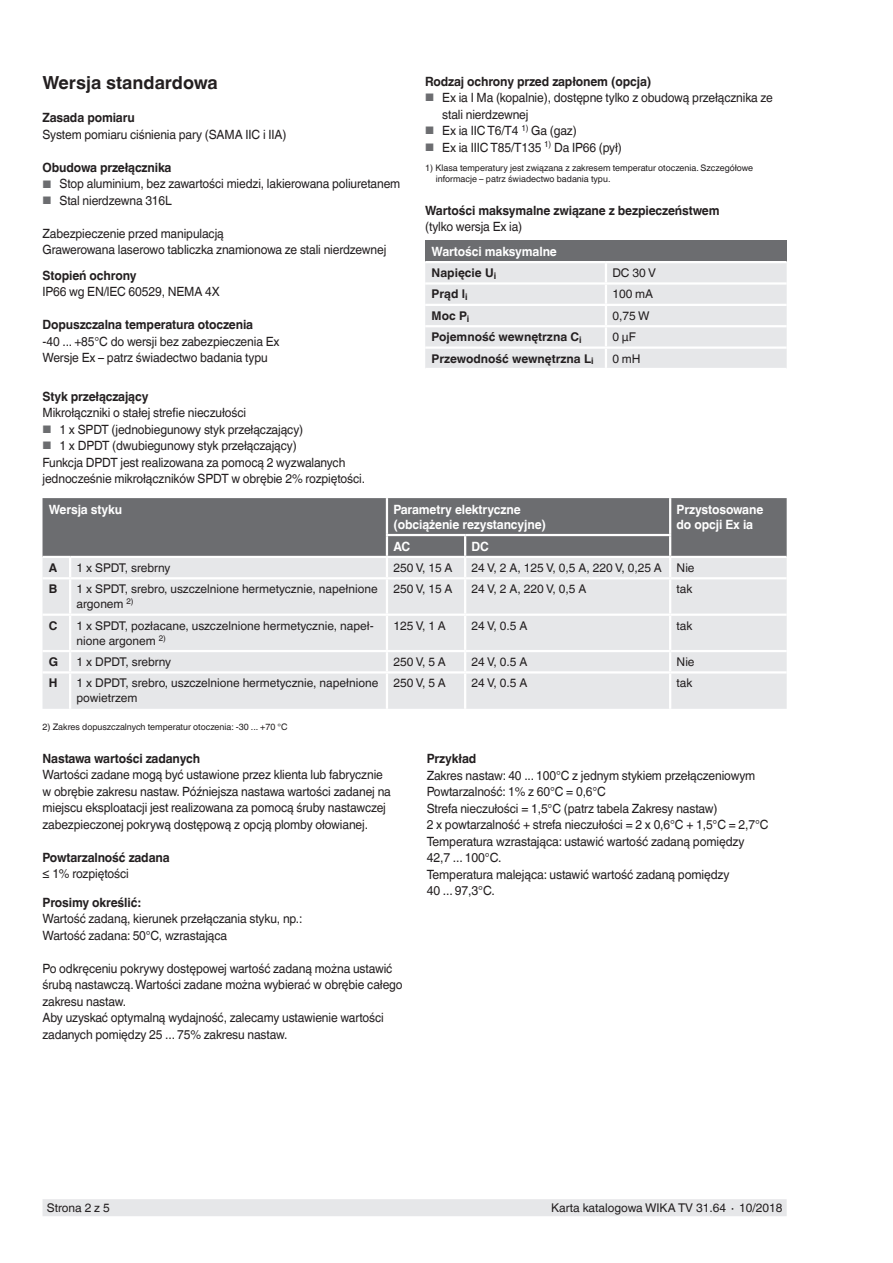
<style>
.page{position:relative;width:893px;height:1263px;background:#fff}
.page>*{position:absolute;margin:0;border:0;box-sizing:border-box;transform-origin:0 0}
.t1{font:700 18px "Helvetica World";color:#231f20}
.t2{font:12.75px/16.5px "Helvetica World";letter-spacing:-.01em;color:#231f20;scale:.95 1}
.t3{font:700 12.75px "Helvetica World";letter-spacing:-.01em;color:#231f20;scale:.95 1}
.t4{font:700 12.75px/15px "Helvetica World";letter-spacing:-.01em;color:#fff;scale:.95 1}
.t5{font:12px/15px "Helvetica World";color:#231f20}
.t6{font:700 12px "Helvetica World";color:#231f20}
.t7{font:9px/10.5px "Helvetica World";color:#231f20}
.s1{font-size:10.8px;color:#6c6d70}
</style>
<div class="page">
<div style="left:43px;top:1199px;width:744px;height:17px;background:#e6e7e9"></div>
<div style="left:43px;top:579px;width:744px;height:130px;background:#e6e7e9"></div>
<svg style="left:43px;top:498px;width:744px;height:79px;background:#8f9092"></svg>
<hr style="left:69px;top:579px;width:2px;height:34px;background:#fff">
<hr style="left:386px;top:579px;width:2px;height:34px;background:#fff">
<hr style="left:464px;top:579px;width:2px;height:34px;background:#fff">
<hr style="left:669px;top:579px;width:2px;height:34px;background:#fff">
<hr style="left:43px;top:613px;width:27px;height:3px;background:#fff">
<hr style="left:70px;top:613px;width:317px;height:3px;background:#fff">
<hr style="left:69px;top:616px;width:2px;height:34px;background:#fff">
<hr style="left:387px;top:613px;width:78px;height:3px;background:#fff">
<hr style="left:386px;top:616px;width:2px;height:34px;background:#fff">
<hr style="left:465px;top:613px;width:205px;height:3px;background:#fff">
<hr style="left:464px;top:616px;width:2px;height:34px;background:#fff">
<hr style="left:670px;top:613px;width:117px;height:3px;background:#fff">
<hr style="left:669px;top:616px;width:2px;height:34px;background:#fff">
<hr style="left:43px;top:650px;width:27px;height:2px;background:#fff">
<hr style="left:70px;top:650px;width:317px;height:2px;background:#fff">
<svg style="left:69px;top:652px;width:2px;height:19px"></svg>
<hr style="left:387px;top:650px;width:78px;height:2px;background:#fff">
<svg style="left:386px;top:652px;width:2px;height:19px"></svg>
<hr style="left:465px;top:650px;width:205px;height:2px;background:#fff">
<svg style="left:464px;top:652px;width:2px;height:19px"></svg>
<hr style="left:670px;top:650px;width:117px;height:2px;background:#fff">
<svg style="left:669px;top:652px;width:2px;height:19px"></svg>
<hr style="left:43px;top:671px;width:27px;height:2px;background:#fff">
<hr style="left:70px;top:671px;width:317px;height:2px;background:#fff">
<hr style="left:69px;top:673px;width:2px;height:36px;background:#fff">
<hr style="left:387px;top:671px;width:78px;height:2px;background:#fff">
<hr style="left:386px;top:673px;width:2px;height:36px;background:#fff">
<hr style="left:465px;top:671px;width:205px;height:2px;background:#fff">
<hr style="left:464px;top:673px;width:2px;height:36px;background:#fff">
<hr style="left:670px;top:671px;width:117px;height:2px;background:#fff">
<hr style="left:669px;top:673px;width:2px;height:36px;background:#fff">
<hr style="left:669px;top:498px;width:2px;height:36px;background:#fff">
<hr style="left:669px;top:536px;width:2px;height:20px;background:#fff">
<hr style="left:670px;top:556px;width:117px;height:2px;background:#fff">
<div style="left:425px;top:240px;width:362px;height:22px;background:#6c6d70"></div>
<hr style="left:425px;top:261px;width:181px;height:2px;background:#fff">
<hr style="left:606px;top:261px;width:181px;height:2px;background:#fff">
<svg style="left:425px;top:263px;width:362px;height:105px;background:#e8e9eb"></svg>
<p class="t3" style="left:425px;top:74px;width:240px">Rodzaj ochrony przed zapłonem (opcja)</p>
<p class="t2" style="left:442px;top:90px;width:350px;text-indent:-17px"><span class="s1">■</span> Ex ia I Ma (kopalnie), dostępne tylko z obudową przełącznika ze stali nierdzewnej</p>
<p class="t2" style="left:425px;top:123px;width:161px"><span class="s1">■</span> Ex ia IIC T6/T4 <sup>1)</sup> Ga (gaz)</p>
<p class="t2" style="left:425px;top:139px;width:209px"><span class="s1">■</span> Ex ia IIIC T85/T135 <sup>1)</sup> Da IP66 (pył)</p>
<p class="t7" style="left:436px;top:163px;width:319px;text-indent:-11px">1) Klasa temperatury jest związana z zakresem temperatur otoczenia. Szczegółowe informacje – patrz świadectwo badania typu.</p>
<p class="t3" style="left:425px;top:203px;width:311px">Wartości maksymalne związane z bezpieczeństwem</p>
<p class="t2" style="left:425px;top:219px;width:104px">(tylko wersja Ex ia)</p>
<p class="t4" style="left:432px;top:244px;width:133px">Wartości maksymalne</p>
<p class="t6" style="left:432px;top:266px;width:66px">Napięcie U<sub>i</sub></p>
<p class="t5" style="left:612px;top:265px;width:45px">DC 30 V</p>
<p class="t6" style="left:432px;top:287px;width:38px">Prąd l<sub>i</sub></p>
<p class="t5" style="left:612px;top:287px;width:42px">100 mA</p>
<p class="t6" style="left:432px;top:309px;width:39px">Moc P<sub>i</sub></p>
<p class="t5" style="left:612px;top:308px;width:39px">0,75 W</p>
<p class="t6" style="left:432px;top:330px;width:152px">Pojemność wewnętrzna C<sub>i</sub></p>
<p class="t5" style="left:612px;top:330px;width:25px">0 μF</p>
<p class="t6" style="left:432px;top:351px;width:164px">Przewodność wewnętrzna L<sub>i</sub></p>
<p class="t5" style="left:612px;top:351px;width:30px">0 mH</p>
<h1 class="t1" style="left:43px;top:73px;width:177px">Wersja standardowa</h1>
<p class="t3" style="left:43px;top:111px;width:99px">Zasada pomiaru</p>
<p class="t2" style="left:43px;top:126px;width:258px">System pomiaru ciśnienia pary (SAMA IIC i IIA)</p>
<p class="t3" style="left:43px;top:160px;width:137px">Obudowa przełącznika</p>
<p class="t2" style="left:43px;top:176px;width:378px"><span class="s1">■</span> Stop aluminium, bez zawartości miedzi, lakierowana poliuretanem</p>
<p class="t2" style="left:43px;top:192px;width:138px"><span class="s1">■</span> Stal nierdzewna 316L</p>
<p class="t2" style="left:43px;top:225px;width:363px">Zabezpieczenie przed manipulacją<br>Grawerowana laserowo tabliczka znamionowa ze stali nierdzewnej</p>
<p class="t3" style="left:43px;top:268px;width:100px">Stopień ochrony</p>
<p class="t2" style="left:43px;top:284px;width:188px">IP66 wg EN/lEC 60529, NEMA 4X</p>
<p class="t3" style="left:43px;top:318px;width:223px">Dopuszczalna temperatura otoczenia</p>
<p class="t2" style="left:43px;top:333px;width:251px">-40 ... +85°C do wersji bez zabezpieczenia Ex<br>Wersje Ex – patrz świadectwo badania typu</p>
<p class="t3" style="left:43px;top:389px;width:113px">Styk przełączający</p>
<p class="t2" style="left:43px;top:404px;width:216px">Mikrołączniki o stałej strefie nieczułości</p>
<p class="t2" style="left:43px;top:421px;width:276px"><span class="s1">■</span> 1 x SPDT (jednobiegunowy styk przełączający)</p>
<p class="t2" style="left:43px;top:437px;width:341px"><span class="s1">■</span> 1 x DPDT (dwubiegunowy styk przełączający)<br>Funkcja DPDT jest realizowana za pomocą 2 wyzwalanych jednocześnie mikrołączników SPDT w obrębie 2% rozpiętości.</p>
<p class="t4" style="left:49px;top:502px;width:79px">Wersja styku</p>
<p class="t4" style="left:393px;top:502px;width:162px">Parametry elektryczne (obciążenie rezystancyjne)</p>
<p class="t4" style="left:677px;top:502px;width:93px">Przystosowane do opcji Ex ia</p>
<p class="t4" style="left:393px;top:539px;width:19px">AC</p>
<p class="t4" style="left:472px;top:539px;width:20px">DC</p>
<p class="t6" style="left:49px;top:561px;width:10px">A</p>
<p class="t5" style="left:77px;top:560px;width:95px">1 x SPDT, srebrny</p>
<p class="t5" style="left:393px;top:560px;width:61px">250 V, 15 A</p>
<p class="t5" style="left:472px;top:560px;width:225px">24 V, 2 A, 125 V, 0,5 A, 220 V, 0,25 A Nie</p>
<p class="t6" style="left:49px;top:582px;width:10px">B</p>
<p class="t5" style="left:77px;top:582px;width:303px">1 x SPDT, srebro, uszczelnione hermetycznie, napełnione argonem <sup>2)</sup></p>
<p class="t5" style="left:393px;top:582px;width:61px">250 V, 15 A</p>
<p class="t5" style="left:471px;top:582px;width:116px">24 V, 2 A, 220 V, 0,5 A</p>
<p class="t5" style="left:677px;top:582px;width:17px">tak</p>
<p class="t6" style="left:49px;top:618px;width:10px">C</p>
<p class="t5" style="left:77px;top:618px;width:299px">1 x SPDT, pozłacane, uszczelnione hermetycznie, napeł&shy;nione argonem <sup>2)</sup></p>
<p class="t5" style="left:393px;top:618px;width:54px">125 V, 1 A</p>
<p class="t5" style="left:471px;top:618px;width:57px">24 V, 0.5 A</p>
<p class="t5" style="left:677px;top:618px;width:17px">tak</p>
<p class="t6" style="left:49px;top:655px;width:11px">G</p>
<p class="t5" style="left:77px;top:654px;width:96px">1 x DPDT, srebrny</p>
<p class="t5" style="left:393px;top:654px;width:54px">250 V, 5 A</p>
<p class="t5" style="left:471px;top:654px;width:57px">24 V, 0.5 A</p>
<p class="t5" style="left:677px;top:654px;width:20px">Nie</p>
<p class="t6" style="left:49px;top:676px;width:10px">H</p>
<p class="t5" style="left:77px;top:676px;width:303px">1 x DPDT, srebro, uszczelnione hermetycznie, napełnione powietrzem</p>
<p class="t5" style="left:393px;top:676px;width:54px">250 V, 5 A</p>
<p class="t5" style="left:471px;top:676px;width:57px">24 V, 0.5 A</p>
<p class="t5" style="left:677px;top:676px;width:17px">tak</p>
<p class="t7" style="left:43px;top:721px;width:247px">2) Zakres dopuszczalnych temperatur otoczenia: -30 ... +70 °C</p>
<p class="t3" style="left:43px;top:751px;width:167px">Nastawa wartości zadanych</p>
<p class="t2" style="left:43px;top:767px;width:368px">Wartości zadane mogą być ustawione przez klienta lub fabrycznie w obrębie zakresu nastaw. Późniejsza nastawa wartości zadanej na miejscu eksploatacji jest realizowana za pomocą śruby nastawczej zabezpieczonej pokrywą dostępową z opcją plomby ołowianej.</p>
<p class="t3" style="left:43px;top:850px;width:135px">Powtarzalność zadana</p>
<p class="t2" style="left:43px;top:866px;width:92px">≤ 1% rozpiętości</p>
<p class="t3" style="left:43px;top:895px;width:105px">Prosimy określić:</p>
<p class="t2" style="left:43px;top:911px;width:275px">Wartość zadaną, kierunek przełączania styku, np.:<br>Wartość zadana: 50°C, wzrastająca</p>
<p class="t2" style="left:43px;top:960px;width:381px">Po odkręceniu pokrywy dostępowej wartość zadaną można ustawić śrubą nastawczą. Wartości zadane można wybierać w obrębie całego zakresu nastaw.<br>Aby uzyskać optymalną wydajność, zalecamy ustawienie wartości zadanych pomiędzy 25 ... 75% zakresu nastaw.</p>
<p class="t3" style="left:427px;top:751px;width:54px">Przykład</p>
<p class="t2" style="left:427px;top:767px;width:361px">Zakres nastaw: 40 ... 100°C z jednym stykiem przełączeniowym Powtarzalność: 1% z 60°C = 0,6°C<br>Strefa nieczułości = 1,5°C (patrz tabela Zakresy nastaw)<br>2 x powtarzalność + strefa nieczułości = 2 x 0,6°C + 1,5°C = 2,7°C Temperatura wzrastająca: ustawić wartość zadaną pomiędzy 42,7 ... 100°C.<br>Temperatura malejąca: ustawić wartość zadaną pomiędzy<br>40 ... 97,3°C.</p>
<p class="t5" style="left:47px;top:1200px;width:65px">Strona 2 z 5</p>
<p class="t5" style="left:551px;top:1200px;width:233px">Karta katalogowa WIKA TV 31.64 ∙ 10/2018</p>
</div>
